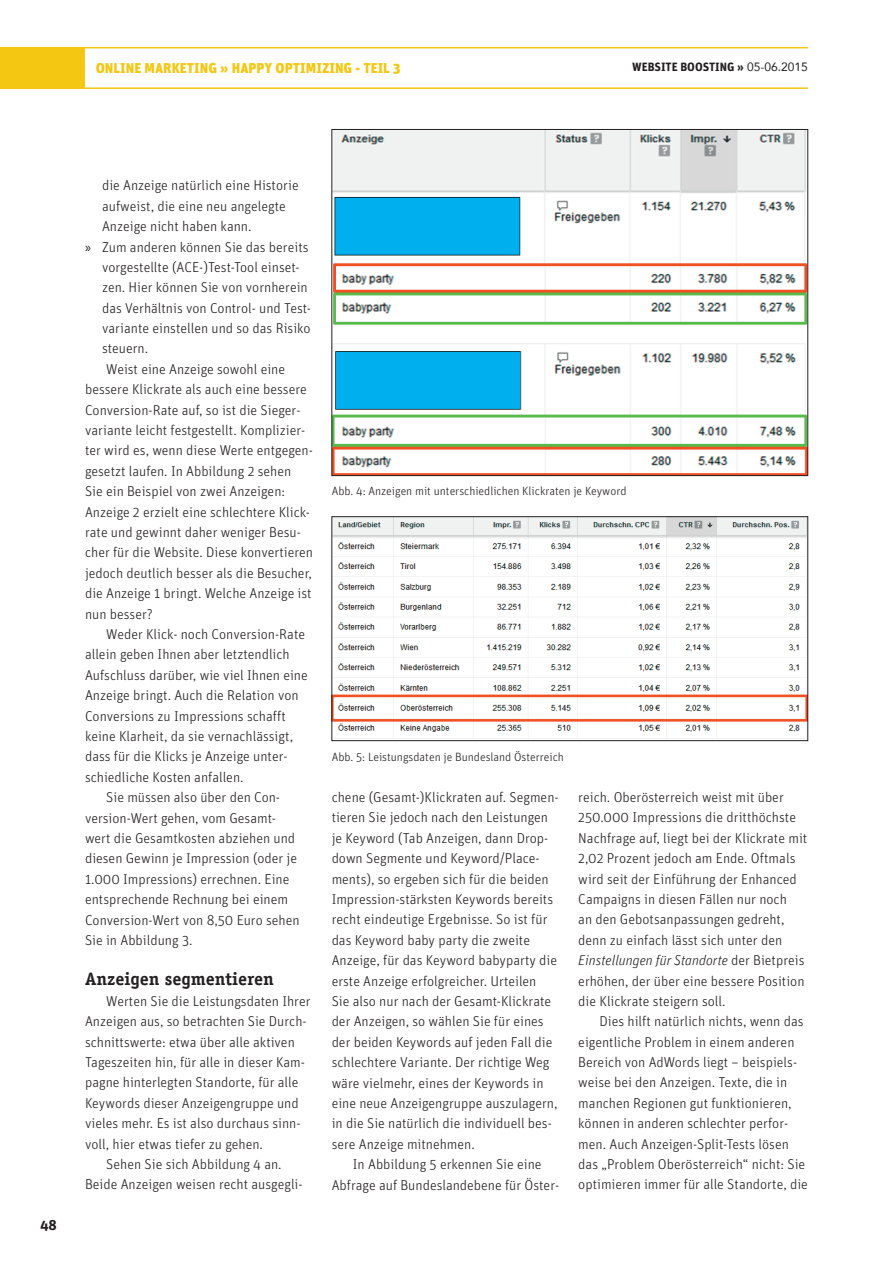
<style>
.page{position:relative;width:893px;height:1263px;background:#fff}
.page>*{position:absolute;margin:0;border:0;box-sizing:border-box;transform-origin:0 0}
.t1{font:700 18px "Officina Serif Std";color:#231f20}
.t2{font:300 14.25px/20.4px "Unit";color:#231f20}
.t3{font:900 14.25px "Unit";color:#f3c712}
.t4{font:700 14.25px "Unit";color:#231f20}
.t5{font:300 12px "Unit";color:#231f20}
.t6{font:700 12px "Unit";color:#231f20}
.s1{font-family:"Avenir";font-weight:400}
.s2{font-family:"Myriad Pro";font-weight:400}
.s3{font-style:italic}
</style>
<div class="page">
<div style="left:0;top:47px;width:85px;height:41px;background:#f3c712"></div>
<hr style="left:0;top:47px;width:808px;height:1px;background:#f3c712">
<hr style="left:0;top:87px;width:808px;height:2px;background:#f3c712">
<img style="left:334px;top:131px;width:472px;height:343px">
<img style="left:334px;top:518px;width:472px;height:220px">
<div style="left:332px;top:516px;width:476px;height:225px;border:1px solid #231f20"></div>
<p class="t3" style="left:96px;top:59px;width:306px">ONLINE MARKETING » HAPPY OPTIMIZING - TEIL 3</p>
<p class="t6" style="left:632px;top:59px;width:177px">WEBSITE BOOSTING » <span class="s1">05-06.2015</span></p>
<p class="t4" style="left:40px;top:1216px;width:18px">48</p>
<p class="t2" style="left:102px;top:175px;width:198px">die Anzeige natürlich eine Historie</p>
<p class="t2" style="left:102px;top:195px;width:185px">aufweist, die eine neu angelegte</p>
<p class="t2" style="left:102px;top:216px;width:151px">Anzeige nicht haben kann.</p>
<p class="t2" style="left:85px;top:236px;width:225px"><span class="s2">»</span> Zum anderen können Sie das bereits</p>
<p class="t2" style="left:102px;top:257px;width:199px">vorgestellte (ACE-)Test-Tool einset-</p>
<p class="t2" style="left:102px;top:277px;width:207px">zen. Hier können Sie von vornherein</p>
<p class="t2" style="left:102px;top:297px;width:211px">das Verhältnis von Control- und Test-</p>
<p class="t2" style="left:102px;top:318px;width:210px">variante einstellen und so das Risiko</p>
<p class="t2" style="left:102px;top:338px;width:48px">steuern.</p>
<p class="t2" style="left:106px;top:359px;width:180px">Weist eine Anzeige sowohl eine</p>
<p class="t2" style="left:85px;top:379px;width:223px">bessere Klickrate als auch eine bessere</p>
<p class="t2" style="left:85px;top:399px;width:217px">Conversion-Rate auf, so ist die Sieger-</p>
<p class="t2" style="left:85px;top:420px;width:222px">variante leicht festgestellt. Komplizier-</p>
<p class="t2" style="left:85px;top:440px;width:229px">ter wird es, wenn diese Werte entgegen-</p>
<p class="t2" style="left:85px;top:461px;width:208px">gesetzt laufen. In Abbildung 2 sehen</p>
<p class="t2" style="left:85px;top:481px;width:202px">Sie ein Beispiel von zwei Anzeigen:</p>
<p class="t2" style="left:85px;top:501px;width:227px">Anzeige 2 erzielt eine schlechtere Klick-</p>
<p class="t2" style="left:85px;top:522px;width:217px">rate und gewinnt daher weniger Besu-</p>
<p class="t2" style="left:85px;top:542px;width:229px">cher für die Website. Diese konvertieren</p>
<p class="t2" style="left:85px;top:563px;width:229px">jedoch deutlich besser als die Besucher,</p>
<p class="t2" style="left:85px;top:583px;width:228px">die Anzeige 1 bringt. Welche Anzeige ist</p>
<p class="t2" style="left:85px;top:603px;width:69px">nun besser?</p>
<p class="t2" style="left:106px;top:624px;width:200px">Weder Klick- noch Conversion-Rate</p>
<p class="t2" style="left:85px;top:644px;width:206px">allein geben Ihnen aber letztendlich</p>
<p class="t2" style="left:85px;top:664px;width:224px">Aufschluss darüber, wie viel Ihnen eine</p>
<p class="t2" style="left:85px;top:685px;width:215px">Anzeige bringt. Auch die Relation von</p>
<p class="t2" style="left:85px;top:705px;width:202px">Conversions zu Impressions schafft</p>
<p class="t2" style="left:85px;top:726px;width:210px">keine Klarheit, da sie vernachlässigt,</p>
<p class="t2" style="left:85px;top:746px;width:204px">dass für die Klicks je Anzeige unter-</p>
<p class="t2" style="left:85px;top:766px;width:160px">schiedliche Kosten anfallen.</p>
<p class="t2" style="left:106px;top:787px;width:175px">Sie müssen also über den Con-</p>
<p class="t2" style="left:85px;top:807px;width:193px">version-Wert gehen, vom Gesamt-</p>
<p class="t2" style="left:85px;top:828px;width:212px">wert die Gesamtkosten abziehen und</p>
<p class="t2" style="left:85px;top:848px;width:214px">diesen Gewinn je Impression (oder je</p>
<p class="t2" style="left:85px;top:868px;width:206px">1.000 Impressions) errechnen. Eine</p>
<p class="t2" style="left:85px;top:889px;width:205px">entsprechende Rechnung bei einem</p>
<p class="t2" style="left:85px;top:909px;width:216px">Conversion-Wert von 8,50 Euro sehen</p>
<p class="t2" style="left:85px;top:930px;width:109px">Sie in Abbildung 3.</p>
<p class="t1" style="left:85px;top:968px;width:190px">Anzeigen segmentieren</p>
<p class="t2" style="left:106px;top:990px;width:206px">Werten Sie die Leistungsdaten Ihrer</p>
<p class="t2" style="left:85px;top:1011px;width:223px">Anzeigen aus, so betrachten Sie Durch-</p>
<p class="t2" style="left:85px;top:1031px;width:211px">schnittswerte: etwa über alle aktiven</p>
<p class="t2" style="left:85px;top:1052px;width:221px">Tageszeiten hin, für alle in dieser Kam-</p>
<p class="t2" style="left:85px;top:1072px;width:215px">pagne hinterlegten Standorte, für alle</p>
<p class="t2" style="left:85px;top:1092px;width:215px">Keywords dieser Anzeigengruppe und</p>
<p class="t2" style="left:85px;top:1113px;width:217px">vieles mehr. Es ist also durchaus sinn-</p>
<p class="t2" style="left:85px;top:1133px;width:179px">voll, hier etwas tiefer zu gehen.</p>
<p class="t2" style="left:106px;top:1154px;width:177px">Sehen Sie sich Abbildung 4 an.</p>
<p class="t2" style="left:85px;top:1174px;width:219px">Beide Anzeigen weisen recht ausgegli-</p>
<p class="t5" style="left:332px;top:484px;width:296px">Abb. 4: Anzeigen mit unterschiedlichen Klickraten je Keyword</p>
<p class="t5" style="left:332px;top:750px;width:234px">Abb. 5: Leistungsdaten je Bundesland Österreich</p>
<p class="t2" style="left:332px;top:787px;width:229px">chene (Gesamt-)Klickraten auf. Segmen&shy;tieren Sie jedoch nach den Leistungen je Keyword (Tab Anzeigen, dann Drop&shy;down Segmente und Keyword/Place&shy;ments), so ergeben sich für die beiden Impression-stärksten Keywords bereits recht eindeutige Ergebnisse. So ist für das Keyword baby party die zweite Anzeige, für das Keyword babyparty die erste Anzeige erfolgreicher. Urteilen<br>Sie also nur nach der Gesamt-Klickrate der Anzeigen, so wählen Sie für eines der beiden Keywords auf jeden Fall die schlechtere Variante. Der richtige Weg wäre vielmehr, eines der Keywords in eine neue Anzeigengruppe auszulagern, in die Sie natürlich die individuell bes&shy;sere Anzeige mitnehmen.</p>
<p class="t2" style="left:332px;top:1154px;width:229px;text-align:center">In Abbildung 5 erkennen Sie eine<br>Abfrage auf Bundeslandebene für Öster-</p>
<p class="t2" style="left:578px;top:787px;width:230px">reich. Oberösterreich weist mit über 250.000 Impressions die dritthöchste Nachfrage auf, liegt bei der Klickrate mit 2,02 Prozent jedoch am Ende. Oftmals wird seit der Einführung der Enhanced Campaigns in diesen Fällen nur noch<br>an den Gebotsanpassungen gedreht, denn zu einfach lässt sich unter den <span class="s3">Einstellungen für Standorte</span> der Bietpreis erhöhen, der über eine bessere Position die Klickrate steigern soll.</p>
<p class="t2" style="left:578px;top:1011px;width:231px;text-indent:21px">Dies hilft natürlich nichts, wenn das eigentliche Problem in einem anderen Bereich von AdWords liegt – beispiels&shy;weise bei den Anzeigen. Texte, die in manchen Regionen gut funktionieren, können in anderen schlechter perfor&shy;men. Auch Anzeigen-Split-Tests lösen das „Problem Oberösterreich“ nicht: Sie optimieren immer für alle Standorte, die</p>
</div>
